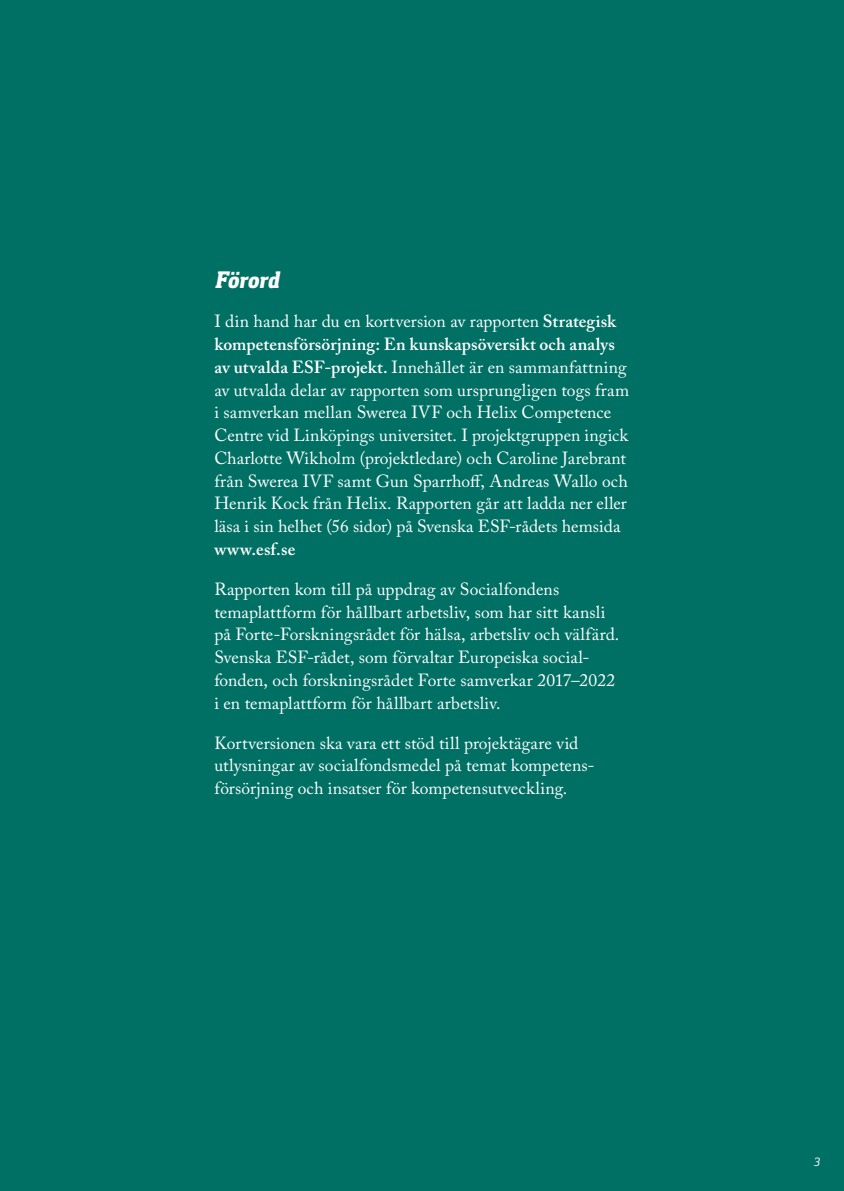
<style>
.page{position:relative;width:844px;height:1191px;background:#fff}
.page>*{position:absolute;margin:0;border:0;box-sizing:border-box;transform-origin:0 0}
.Rubrik_inlaga_1{font:italic 800 24.5px "Foral Pro";letter-spacing:-.01em;color:#fff}
.Bröd_inlaga_Caslon{font:17.5px/22.8px "Adobe Caslon Pro";letter-spacing:.005em;color:#fff}
.t1{font:italic 12.25px "Foral Pro";color:#fff}
.s1{font-weight:600}
</style>
<div class="page">
<div style="left:0;top:0;width:843px;height:1191px;background:#006f64"></div>
<h1 class="Rubrik_inlaga_1" style="left:214px;top:265px;width:66px">Förord</h1>
<p class="Bröd_inlaga_Caslon" style="left:214px;top:310px;width:416px">I din hand har du en kortversion av rapporten <span class="s1">Strategisk kompetensförsörjning: En kunskapsöversikt och analys av utvalda ESF-projekt.</span> Innehållet är en sammanfattning av utvalda delar av rapporten som ursprungligen togs fram i samverkan mellan Swerea IVF och Helix Competence Centre vid Linköpings universitet. I projektgruppen ingick Charlotte Wikholm (projektledare) och Caroline Jarebrant från Swerea IVF samt Gun Sparrhoff, Andreas Wallo och Henrik Kock från Helix. Rapporten går att ladda ner eller läsa i sin helhet (56 sidor) på Svenska ESF-rådets hemsida <span class="s1">www.esf.se</span></p>
<p class="Bröd_inlaga_Caslon" style="left:214px;top:577px;width:406px">Rapporten kom till på uppdrag av Socialfondens temaplattform för hållbart arbetsliv, som har sitt kansli på Forte-Forskningsrådet för hälsa, arbetsliv och välfärd.<br>Svenska ESF-rådet, som förvaltar Europeiska social&shy;fonden, och forskningsrådet Forte samverkar 2017–2022 i en temaplattform för hållbart arbetsliv.</p>
<p class="Bröd_inlaga_Caslon" style="left:214px;top:731px;width:380px">Kortversionen ska vara ett stöd till projektägare vid utlysningar av socialfondsmedel på temat kompetens&shy;försörjning och insatser för kompetensutveckling.</p>
<p class="t1" style="left:813px;top:1155px;width:7px">3</p>
</div>
